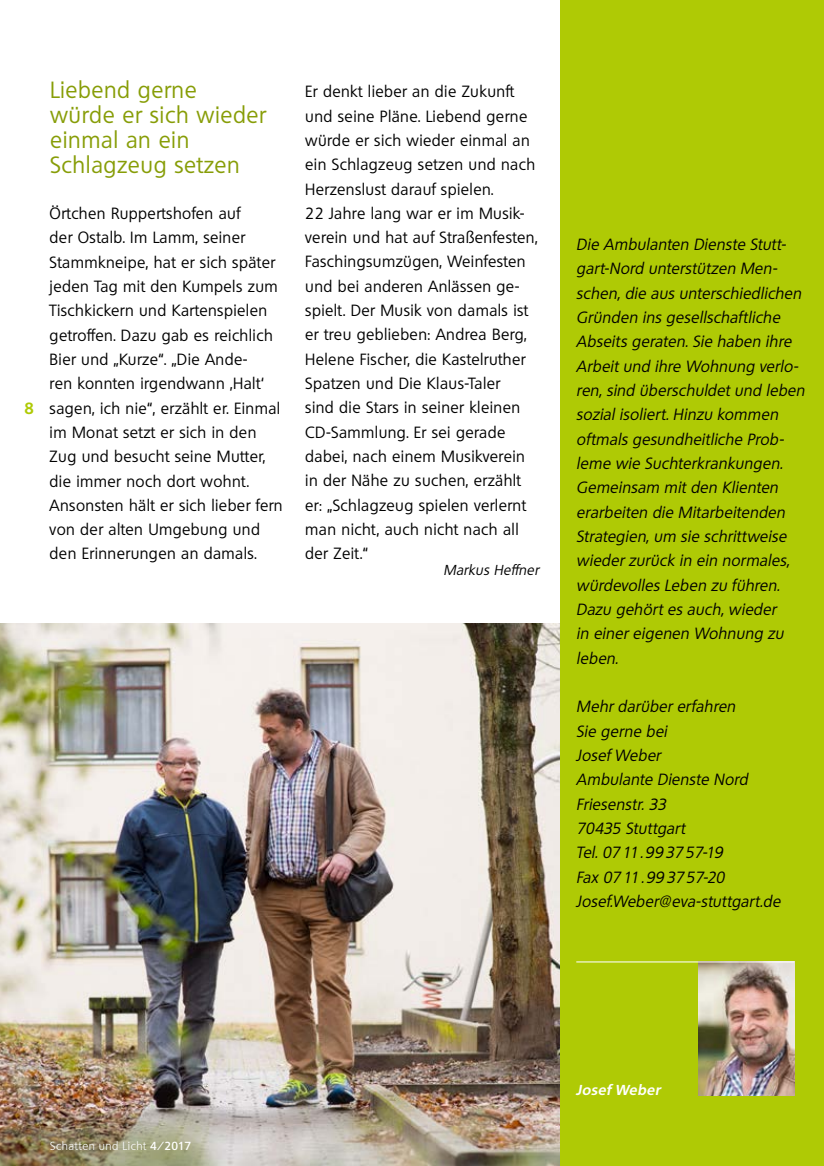
<style>
.page{position:relative;width:824px;height:1166px;background:#fff}
.page>*{position:absolute;margin:0;border:0;box-sizing:border-box;transform-origin:0 0}
.t1{font:22.75px/25px "Quebec";letter-spacing:.025em;color:#879d07}
.t2{font:15.75px/24.3px "Quebec";letter-spacing:.025em;color:#000}
.t3{font:italic 15.75px/24.3px "Quebec";letter-spacing:.06em;color:#000}
.t4{font:700 15.75px "Quebec";color:#afca05}
.t5{font:italic 14px "Quebec";color:#000}
.t6{font:italic 700 14px "Quebec";color:#fff}
.t7{font:300 11.38px "Quebec";letter-spacing:.05em;color:#fff}
.s1{font-weight:600}
</style>
<div class="page">
<img style="left:0;top:624px;width:560px;height:542px">
<div style="left:560px;top:0;width:263px;height:1166px;background:#afca05"></div>
<img style="left:698px;top:962px;width:96px;height:133px">
<img style="left:0;top:1104px;width:225px;height:62px">
<hr style="left:576px;top:961px;width:218px;height:1px;background:#fff">
<p class="t4" style="left:24px;top:398px;width:11px">8</p>
<h1 class="t1" style="left:50px;top:77px;width:217px">Liebend gerne würde er sich wieder einmal an ein<br>Schlagzeug setzen</h1>
<p class="t2" style="left:50px;top:201px;width:234px">Örtchen Ruppertshofen auf<br>der Ostalb. Im Lamm, seiner<br>Stammkneipe, hat er sich später jeden Tag mit den Kumpels zum<br>Tischkickern und Kartenspielen getroffen. Dazu gab es reichlich<br>Bier und „Kurze“. „Die Ande-<br>ren konnten irgendwann ,Halt‘ sagen, ich nie“, erzählt er. Einmal im Monat setzt er sich in den<br>Zug und besucht seine Mutter, die immer noch dort wohnt.<br>Ansonsten hält er sich lieber fern von der alten Umgebung und den Erinnerungen an damals.</p>
<p class="t2" style="left:305px;top:79px;width:234px">Er denkt lieber an die Zukunft und seine Pläne. Liebend gerne würde er sich wieder einmal an ein Schlagzeug setzen und nach<br>Herzenslust darauf spielen.<br>22 Jahre lang war er im Musik&shy;verein und hat auf Straßenfesten,<br>Faschingsumzügen, Weinfesten und bei anderen Anlässen ge&shy;spielt. Der Musik von damals ist er treu geblieben: Andrea Berg,<br>Helene Fischer, die Kastelruther<br>Spatzen und Die Klaus-Taler<br>sind die Stars in seiner kleinen<br>CD-Sammlung. Er sei gerade dabei, nach einem Musikverein in der Nähe zu suchen, erzählt er: „Schlagzeug spielen verlernt man nicht, auch nicht nach all der Zeit.“</p>
<p class="t5" style="left:443px;top:561px;width:100px">Markus Heffner</p>
<p class="t3" style="left:576px;top:232px;width:233px">Die Ambulanten Dienste Stutt&shy;gart- Nord unterstützen Men&shy;schen, die aus unterschiedlichen<br>Gründen ins gesellschaftliche<br>Abseits geraten. Sie haben ihre<br>Arbeit und ihre Wohnung verlo&shy;ren, sind überschuldet und leben sozial isoliert. Hinzu kommen oftmals gesundheitliche Prob&shy;leme wie Suchterkrankungen.<br>Gemeinsam mit den Klienten erarbeiten die Mitarbeitenden<br>Strategien, um sie schrittweise wieder zurück in ein normales, würdevolles Leben zu führen.<br>Dazu gehört es auch, wieder<br>in einer eigenen Wohnung zu leben.</p>
<p class="t3" style="left:576px;top:694px;width:209px">Mehr darüber erfahren<br>Sie gerne bei<br>Josef Weber<br>Ambulante Dienste Nord<br>Friesenstr. 33<br>70435 Stuttgart<br>Tel. 0711.993757-19<br>Fax 0711.993757-20<br>Josef.Weber@eva- stuttgart.de</p>
<p class="t7" style="left:50px;top:1138px;width:142px">Schatten und Licht <span class="s1">4/2017</span></p>
<p class="t6" style="left:576px;top:1080px;width:89px">Josef Weber</p>
</div>
